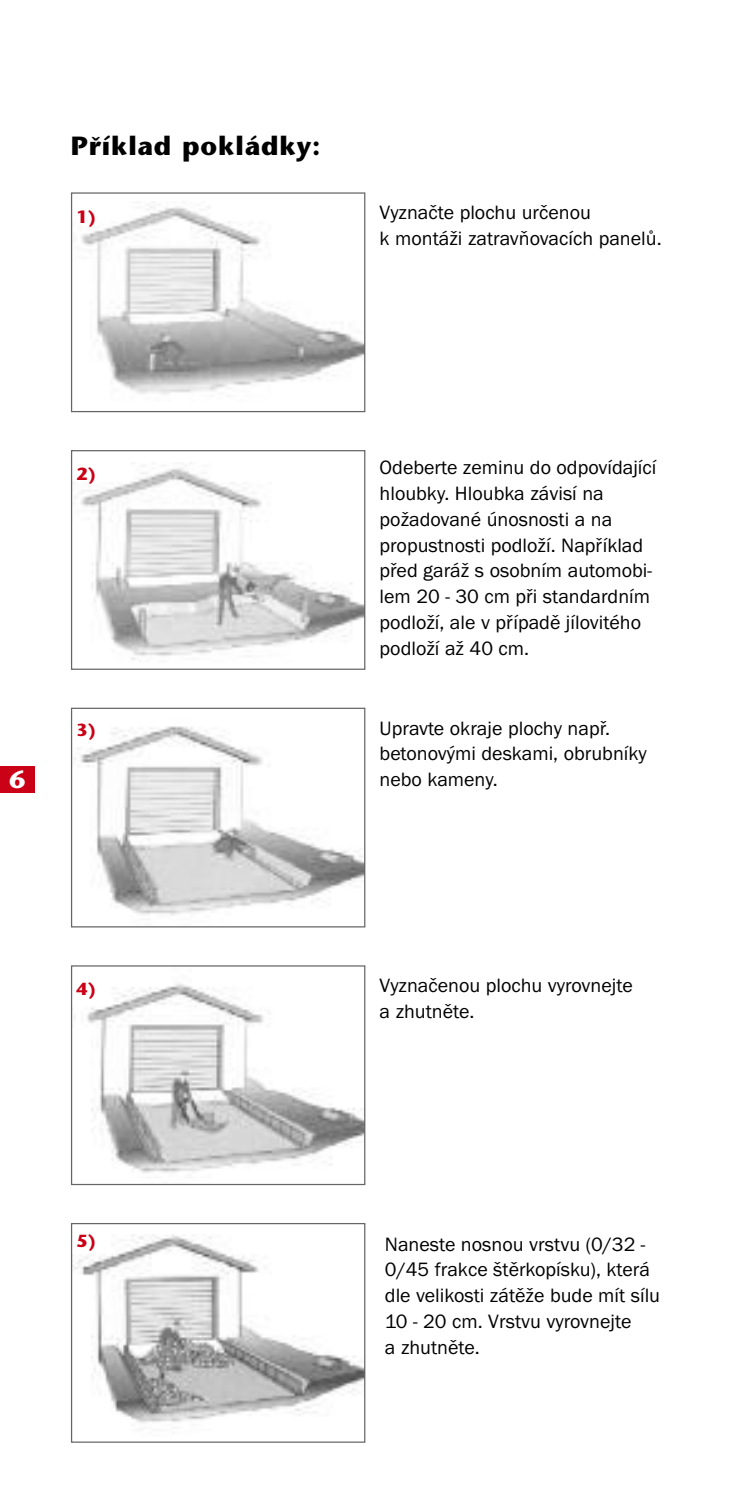
<style>
.page{position:relative;width:745px;height:1489px;background:#fff}
.page>*{position:absolute;margin:0;border:0;box-sizing:border-box;transform-origin:0 0}
.t1{font:700 26.25px "Stone Sans CE";letter-spacing:.03em;color:#000}
.t2{font:700 25px "Stone Sans CE";color:#fff}
.t3{font:20px/25.8px "Franklin Gothic Itc TCE";color:#000}
.t4{font:700 17.5px "Stone Sans CE";color:#ca0016}
</style>
<div class="page">
<div style="left:0;top:765px;width:35px;height:27px;background:#ca0016"></div>
<img style="left:73px;top:726px;width:290px;height:190px">
<div style="left:71px;top:707px;width:294px;height:220px;border:1px solid #666"></div>
<img style="left:87px;top:983px;width:276px;height:190px">
<div style="left:71px;top:965px;width:294px;height:219px;border:1px solid #666"></div>
<img style="left:81px;top:204px;width:282px;height:190px">
<div style="left:71px;top:192px;width:294px;height:220px;border:1px solid #666"></div>
<img style="left:73px;top:462px;width:290px;height:198px">
<div style="left:71px;top:450px;width:294px;height:219px;border:1px solid #666"></div>
<img style="left:73px;top:1234px;width:290px;height:189px">
<div style="left:71px;top:1222px;width:294px;height:220px;border:1px solid #666"></div>
<h1 class="t1" style="left:71px;top:135px;width:251px">Pfiíklad pokládky:</h1>
<p class="t4" style="left:77px;top:209px;width:21px">1)</p>
<p class="t3" style="left:379px;top:200px;width:283px">Vyznačte plochu určenou<br>k montáži zatravňovacích panelů.</p>
<p class="t4" style="left:77px;top:467px;width:21px">2)</p>
<p class="t2" style="left:10px;top:769px;width:17px">6</p>
<p class="t4" style="left:77px;top:723px;width:21px">3)</p>
<p class="t4" style="left:77px;top:981px;width:21px">4)</p>
<p class="t3" style="left:379px;top:454px;width:278px">Odeberte zeminu do odpovídající hloubky. Hloubka závisí na požadované únosnosti a na propustnosti podloží. Například před garáž s osobním automobi&shy;lem 20 - 30 cm při standardním podloží, ale v případě jílovitého podloží až 40 cm.</p>
<p class="t3" style="left:379px;top:715px;width:268px">Upravte okraje plochy např. betonovými deskami, obrubníky nebo kameny.</p>
<p class="t3" style="left:379px;top:972px;width:254px">Vyznačenou plochu vyrovnejte a zhutněte.</p>
<p class="t4" style="left:77px;top:1233px;width:21px">5)</p>
<p class="t3" style="left:384px;top:1230px;width:276px">Naneste nosnou vrstvu (0/32 -<br>0/45 frakce štěrkopísku), která dle velikosti zátěže bude mít sílu<br>10 - 20 cm. Vrstvu vyrovnejte<br>a zhutněte.</p>
</div>
